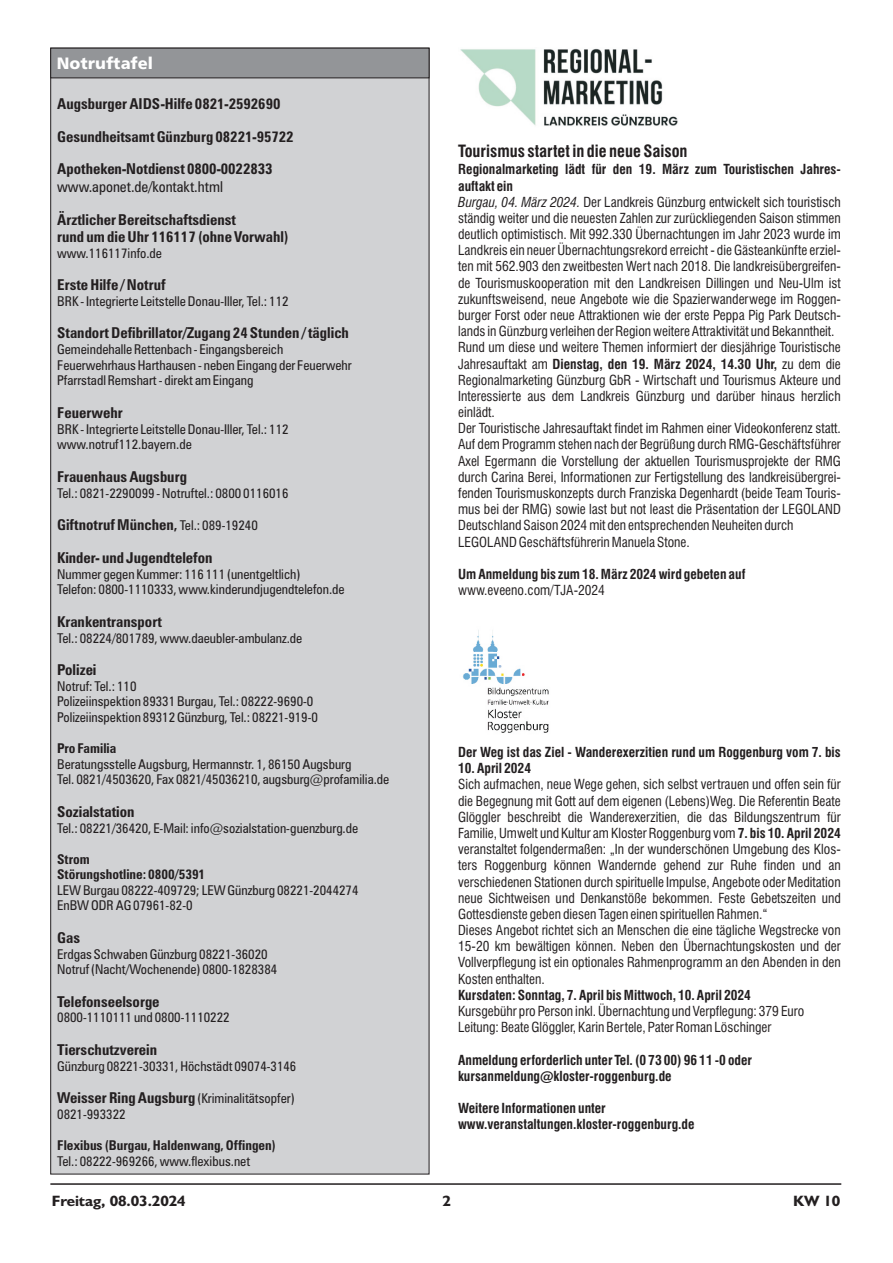
<style>
.page{position:relative;width:893px;height:1263px;background:#fff}
.page>*{position:absolute;margin:0;border:0;box-sizing:border-box;transform-origin:0 0}
.t1{font:700 condensed 16.5px "Swiss 721 BT";color:#231f20}
.t2{font:16.5px "Humanist 777 BT Black B";color:#fff}
.t3{font:700 condensed 15px/32.8px "Zurich BT";color:#231f20}
.t4{font:condensed 15px "Zurich BT";color:#231f20}
.t5{font:700 15px "Humanist 521 BT";letter-spacing:-.005em;color:#231f20;scale:1.04 1}
.t6{font:condensed 13.5px/16.2px "Swiss 721 BT";color:#231f20}
.t7{font:condensed 13.5px/15.6px "Zurich BT";color:#231f20}
.t8{font:700 condensed 13.5px/16.2px "Swiss 721 BT";color:#231f20}
.t9{font:700 condensed 13.5px/15.6px "Zurich BT";color:#231f20}
.s1{font-weight:400;font-size:13.5px}
.s2{font-weight:700;font-size:15px}
.s3{font-weight:700}
.s4{font-style:italic}
</style>
<div class="page">
<div style="left:50px;top:78px;width:379px;height:1096px;background:#d1d2d4"></div>
<hr style="left:50px;top:1183px;width:791px;height:2px;background:#231f20">
<svg style="left:50px;top:48px;width:379px;height:30px;background:#8d8f92"></svg>
<img style="left:460px;top:48px;width:218px;height:78px">
<img style="left:462px;top:630px;width:87px;height:103px">
<p class="t2" style="left:57px;top:57px;width:97px">Notruftafel</p>
<p class="t3" style="left:57px;top:89px;width:238px">Augsburger AIDS-Hilfe 0821-2592690<br>Gesundheitsamt Günzburg 08221-95722<br>Apotheken-Notdienst 0800-0022833</p>
<p class="t4" style="left:57px;top:180px;width:167px">www.aponet.de/kontakt.html</p>
<p class="t3" style="left:57px;top:212px;width:233px;line-height:17.2px">Ärztlicher Bereitschaftsdienst<br>rund um die Uhr 116117 (ohne Vorwahl)</p>
<p class="t7" style="left:57px;top:246px;width:106px">www.116117info.de</p>
<p class="t3" style="left:57px;top:270px;width:110px">Erste Hilfe / Notruf</p>
<p class="t7" style="left:57px;top:295px;width:233px">BRK - Integrierte Leitstelle Donau-Iller, Tel.: 112</p>
<p class="t3" style="left:57px;top:318px;width:293px">Standort Defibrillator/Zugang 24 Stunden / täglich</p>
<p class="t7" style="left:57px;top:343px;width:296px">Gemeindehalle Rettenbach - Eingangsbereich<br>Feuerwehrhaus Harthausen - neben Eingang der Feuerwehr<br>Pfarrstadl Remshart - direkt am Eingang</p>
<p class="t3" style="left:57px;top:397px;width:67px">Feuerwehr</p>
<p class="t7" style="left:57px;top:422px;width:233px">BRK - Integrierte Leitstelle Donau-Iller, Tel.: 112 www.notruf112.bayern.de</p>
<p class="t3" style="left:57px;top:461px;width:131px">Frauenhaus Augsburg</p>
<p class="t7" style="left:57px;top:486px;width:233px">Tel.: 0821-2290099 - Notruftel.: 0800 0116016</p>
<p class="t3" style="left:57px;top:510px;width:202px">Giftnotruf München, <span class="s1">Tel.: 089-19240<br></span>Kinder- und Jugendtelefon</p>
<p class="t7" style="left:57px;top:567px;width:289px">Nummer gegen Kummer: 116 111 (unentgeltlich)<br>Telefon: 0800-1110333, www.kinderundjugendtelefon.de</p>
<p class="t3" style="left:57px;top:606px;width:106px">Krankentransport</p>
<p class="t7" style="left:57px;top:631px;width:247px">Tel.: 08224/801789, www.daeubler-ambulanz.de</p>
<p class="t3" style="left:57px;top:655px;width:41px">Polizei</p>
<p class="t7" style="left:57px;top:680px;width:262px">Notruf: Tel.: 110<br>Polizeiinspektion 89331 Burgau, Tel.: 08222-9690-0<br>Polizeiinspektion 89312 Günzburg, Tel.: 08221-919-0</p>
<p class="t9" style="left:57px;top:742px;width:61px">Pro Familia</p>
<p class="t7" style="left:57px;top:757px;width:334px">Beratungsstelle Augsburg, Hermannstr. 1, 86150 Augsburg<br>Tel. 0821/4503620, Fax 0821/45036210, augsburg@profamilia.de</p>
<p class="t3" style="left:57px;top:796px;width:79px">Sozialstation</p>
<p class="t7" style="left:57px;top:821px;width:302px">Tel.: 08221/36420, E-Mail: info@sozialstation-guenzburg.de</p>
<p class="t9" style="left:57px;top:852px;width:150px">Strom<br>Störungshotline: 0800/5391</p>
<p class="t7" style="left:57px;top:883px;width:303px">LEW Burgau 08222-409729; LEW Günzburg 08221-2044274<br>EnBW ODR AG 07961-82-0</p>
<p class="t3" style="left:57px;top:922px;width:24px">Gas</p>
<p class="t7" style="left:57px;top:947px;width:222px">Erdgas Schwaben Günzburg 08221-36020<br>Notruf (Nacht/Wochenende) 0800-1828384</p>
<p class="t3" style="left:57px;top:986px;width:104px">Telefonseelsorge</p>
<p class="t7" style="left:57px;top:1011px;width:174px">0800-1110111 und 0800-1110222</p>
<p class="t3" style="left:57px;top:1034px;width:102px">Tierschutzverein</p>
<p class="t7" style="left:57px;top:1059px;width:241px">Günzburg 08221-30331, Höchstädt 09074-3146</p>
<p class="t7" style="left:57px;top:1092px;width:239px"><span class="s2">Weisser Ring Augsburg</span> (Kriminalitätsopfer)<br>0821-993322</p>
<p class="t9" style="left:57px;top:1139px;width:220px">Flexibus (Burgau, Haldenwang, Offingen)</p>
<p class="t7" style="left:57px;top:1154px;width:195px">Tel.: 08222-969266, www.flexibus.net</p>
<p class="t1" style="left:458px;top:145px;width:231px">Tourismus startet in die neue Saison</p>
<p class="t6" style="left:458px;top:163px;width:384px"><span class="s3">Regionalmarketing lädt für den 19. März zum Touristischen Jahres&shy;auftakt ein<br></span><span class="s4">Burgau, 04. März 2024.</span> Der Landkreis Günzburg entwickelt sich touristisch ständig weiter und die neuesten Zahlen zur zurückliegenden Saison stimmen deutlich optimistisch. Mit 992.330 Übernachtungen im Jahr 2023 wurde im Landkreis ein neuer Übernachtungsrekord erreicht - die Gästeankünfte erziel&shy;ten mit 562.903 den zweitbesten Wert nach 2018. Die landkreisübergreifen&shy;de Tourismuskooperation mit den Landkreisen Dillingen und Neu-Ulm ist zukunftsweisend, neue Angebote wie die Spazierwanderwege im Roggen&shy;burger Forst oder neue Attraktionen wie der erste Peppa Pig Park Deutsch&shy;lands in Günzburg verleihen der Region weitere Attraktivität und Bekanntheit.<br>Rund um diese und weitere Themen informiert der diesjährige Touristische Jahresauftakt am <span class="s3">Dienstag, den 19. März 2024, 14.30 Uhr,</span> zu dem die Regionalmarketing Günzburg GbR - Wirtschaft und Tourismus Akteure und Interessierte aus dem Landkreis Günzburg und darüber hinaus herzlich einlädt.<br>Der Touristische Jahresauftakt findet im Rahmen einer Videokonferenz statt.<br>Auf dem Programm stehen nach der Begrüßung durch RMG-Geschäftsführer Axel Egermann die Vorstellung der aktuellen Tourismusprojekte der RMG durch Carina Berei, Informationen zur Fertigstellung des landkreisübergrei&shy;fenden Tourismuskonzepts durch Franziska Degenhardt (beide Team Touris&shy;mus bei der RMG) sowie last but not least die Präsentation der LEGOLAND Deutschland Saison 2024 mit den entsprechenden Neuheiten durch LEGOLAND Geschäftsführerin Manuela Stone.</p>
<p class="t8" style="left:458px;top:567px;width:289px">Um Anmeldung bis zum 18. März 2024 wird gebeten auf</p>
<p class="t6" style="left:458px;top:583px;width:148px">www.eveeno.com/TJA-2024</p>
<p class="t8" style="left:458px;top:745px;width:384px">Der Weg ist das Ziel - Wanderexerzitien rund um Roggenburg vom 7. bis</p>
<p class="t8" style="left:458px;top:761px;width:74px">10. April 2024</p>
<p class="t6" style="left:458px;top:778px;width:384px">Sich aufmachen, neue Wege gehen, sich selbst vertrauen und offen sein für die Begegnung mit Gott auf dem eigenen (Lebens)Weg. Die Referentin Beate Glöggler beschreibt die Wanderexerzitien, die das Bildungszentrum für Familie, Umwelt und Kultur am Kloster Roggenburg vom <span class="s3">7. bis 10. April 2024 </span>veranstaltet folgendermaßen: „In der wunderschönen Umgebung des Klos&shy;ters Roggenburg können Wandernde gehend zur Ruhe finden und an verschiedenen Stationen durch spirituelle Impulse, Angebote oder Meditation neue Sichtweisen und Denkanstöße bekommen. Feste Gebetszeiten und Gottesdienste geben diesen Tagen einen spirituellen Rahmen.“<br>Dieses Angebot richtet sich an Menschen die eine tägliche Wegstrecke von 15-20 km bewältigen können. Neben den Übernachtungskosten und der Vollverpflegung ist ein optionales Rahmenprogramm an den Abenden in den Kosten enthalten.</p>
<p class="t8" style="left:458px;top:988px;width:294px">Kursdaten: Sonntag, 7. April bis Mittwoch, 10. April 2024</p>
<p class="t6" style="left:458px;top:1004px;width:348px">Kursgebühr pro Person inkl. Übernachtung und Verpflegung: 379 Euro<br>Leitung: Beate Glöggler, Karin Bertele, Pater Roman Löschinger</p>
<p class="t8" style="left:458px;top:1053px;width:295px">Anmeldung erforderlich unter Tel. (0 73 00) 96 11 -0 oder kursanmeldung@kloster-roggenburg.de</p>
<p class="t8" style="left:458px;top:1101px;width:238px">Weitere Informationen unter www.veranstaltungen.kloster-roggenburg.de</p>
<p class="t5" style="left:52px;top:1194px;width:130px">Freitag, 08.03.2024</p>
<p class="t5" style="left:442px;top:1194px;width:10px">2</p>
<p class="t5" style="left:793px;top:1194px;width:47px">KW 10</p>
</div>
